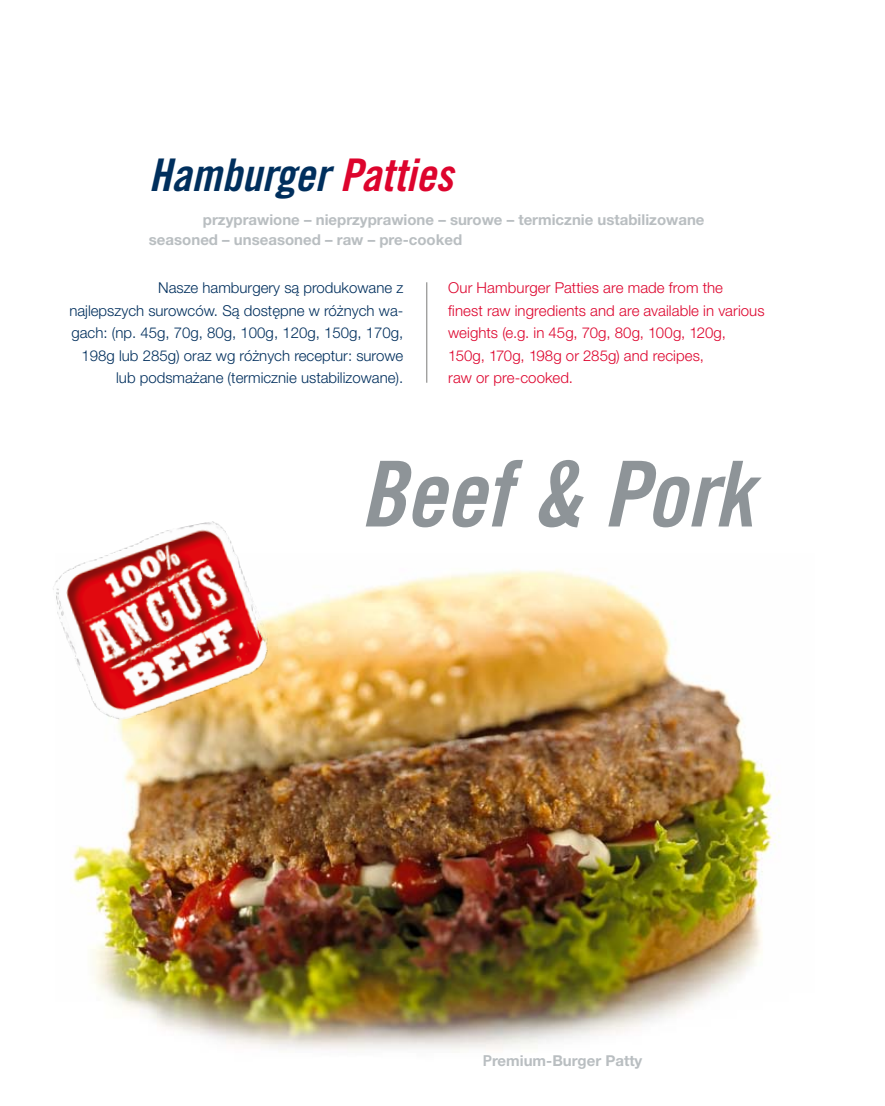
<style>
.page{position:relative;width:885px;height:1106px;background:#fff}
.page>*{position:absolute;margin:0;border:0;box-sizing:border-box;transform-origin:0 0}
.t1{font:90.9px "Trade Gothic LT Std Bd Cn 20 Obl";letter-spacing:-.005em;color:#8e9498}
.t2{font:45px "Trade Gothic LT Std Bd Cn 20 Obl";color:#002f5d}
.t3{font:300 15px/22.5px "Helvetica Neue LT Pro";color:#002f5d;text-align:right}
.t4{font:300 15px/22.5px "Helvetica Neue LT Pro";letter-spacing:.005em;color:#dd042d}
.t5{font:700 15px/19.5px "Helvetica Neue LT Pro";color:#b9bec1}
.s1{color:#dd042d}
.s2{font-family:"Trade Gothic LT Std Bd 2";font-weight:400}
</style>
<div class="page">
<img style="left:72px;top:569px;width:708px;height:481px">
<img style="left:53px;top:521px;width:231px;height:207px">
<hr style="left:426px;top:282px;width:1px;height:101px;background:#7b7b7a">
<h2 class="t2" style="left:149px;top:148px;width:305px">Hamburger <span class="s1">Patties</span></h2>
<p class="t5" style="left:149px;top:209px;width:557px;text-indent:54px">przyprawione – nieprzyprawione – surowe – termicznie ustabilizowane seasoned – unseasoned – raw – pre-cooked</p>
<p class="t3" style="left:69px;top:276px;width:335px">Nasze hamburgery są produkowane z<br>najlepszych surowców. Są dostępne w różnych wa&shy;gach: (np. 45g, 70g, 80g, 100g, 120g, 150g, 170g, 198g lub 285g) oraz wg różnych receptur: surowe lub podsmażane (termicznie ustabilizowane).</p>
<p class="t4" style="left:448px;top:276px;width:318px">Our Hamburger Patties are made from the<br>finest raw ingredients and are available in various weights (e.g. in 45g, 70g, 80g, 100g, 120g, 150g, 170g, 198g or 285g) and recipes,<br>raw or pre-cooked.</p>
<h1 class="t1" style="left:360px;top:439px;width:395px">Beef &amp; Pork</h1>
<p class="t5" style="left:483px;top:1050px;width:161px"><span class="s2">P</span>remium-Burger Patty</p>
</div>
